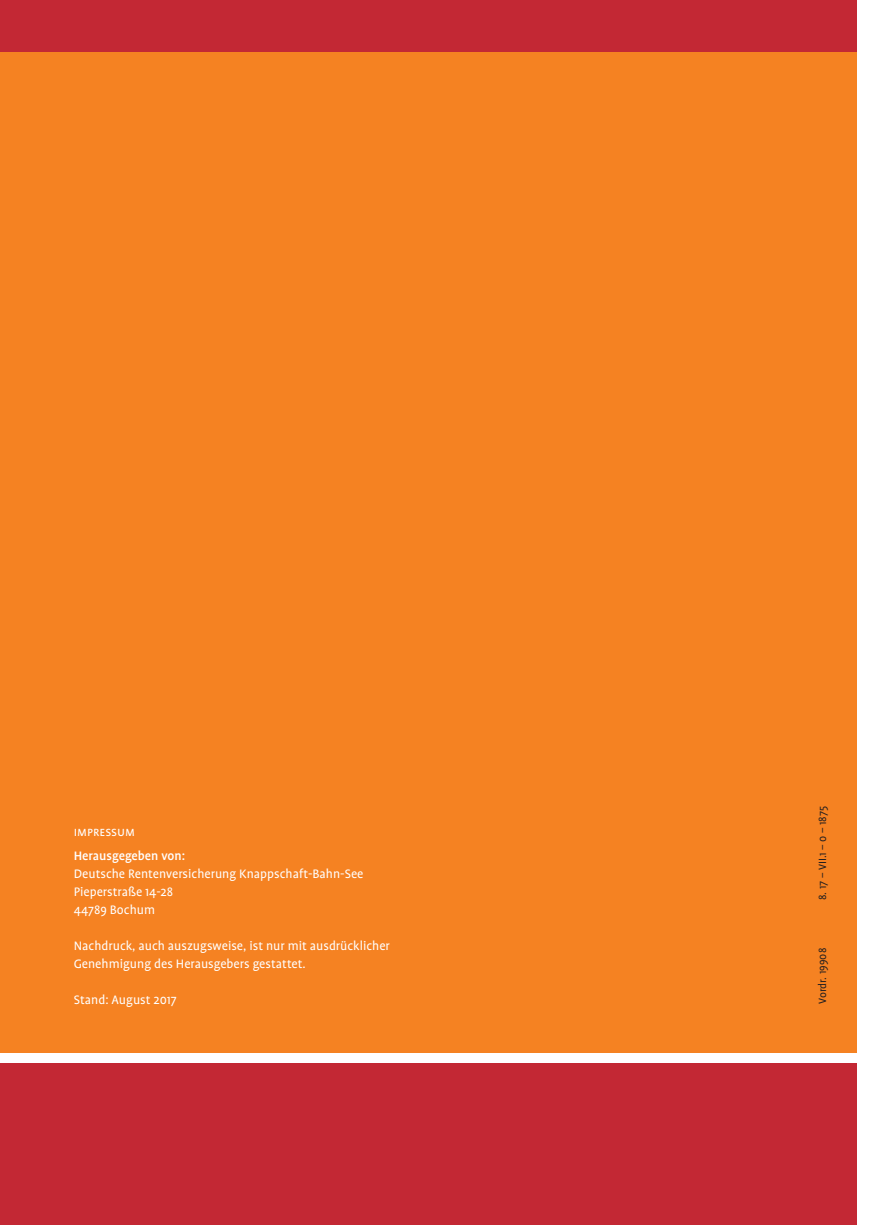
<style>
.page{position:relative;width:874px;height:1225px;background:#fff}
.page>*{position:absolute;margin:0;border:0;box-sizing:border-box;transform-origin:0 0}
.t1{font:14px/18px "Profile";color:#fff}
.t2{font:500 14px "Profile";color:#fff}
.t3{font:14px "Profile SC";color:#fff}
.t4{font:12px "Profile";color:#231f20}
</style>
<div class="page">
<div style="left:0;top:0;width:856px;height:1052px;background:#f58222"></div>
<div style="left:0;top:0;width:856px;height:51px;background:#c32834"></div>
<div style="left:0;top:1063px;width:856px;height:162px;background:#c32834"></div>
<p class="t3" style="left:74px;top:824px;width:63px">impressum</p>
<p class="t2" style="left:74px;top:848px;width:113px">Herausgegeben von:</p>
<p class="t1" style="left:74px;top:864px;width:291px">Deutsche Rentenversicherung Knappschaft-Bahn-See<br>Pieperstraße 14-28<br>44789 Bochum</p>
<p class="t1" style="left:74px;top:936px;width:317px">Nachdruck, auch auszugsweise, ist nur mit ausdrücklicher<br>Genehmigung des Herausgebers gestattet.</p>
<p class="t1" style="left:74px;top:990px;width:104px">Stand: August 2017</p>
<p class="t4" style="left:815px;top:900px;width:95px;rotate:-90deg">8. 17 – VII.1 – 0 – 1875</p>
<p class="t4" style="left:815px;top:1003px;width:57px;rotate:-90deg">Vordr. 19908</p>
</div>
